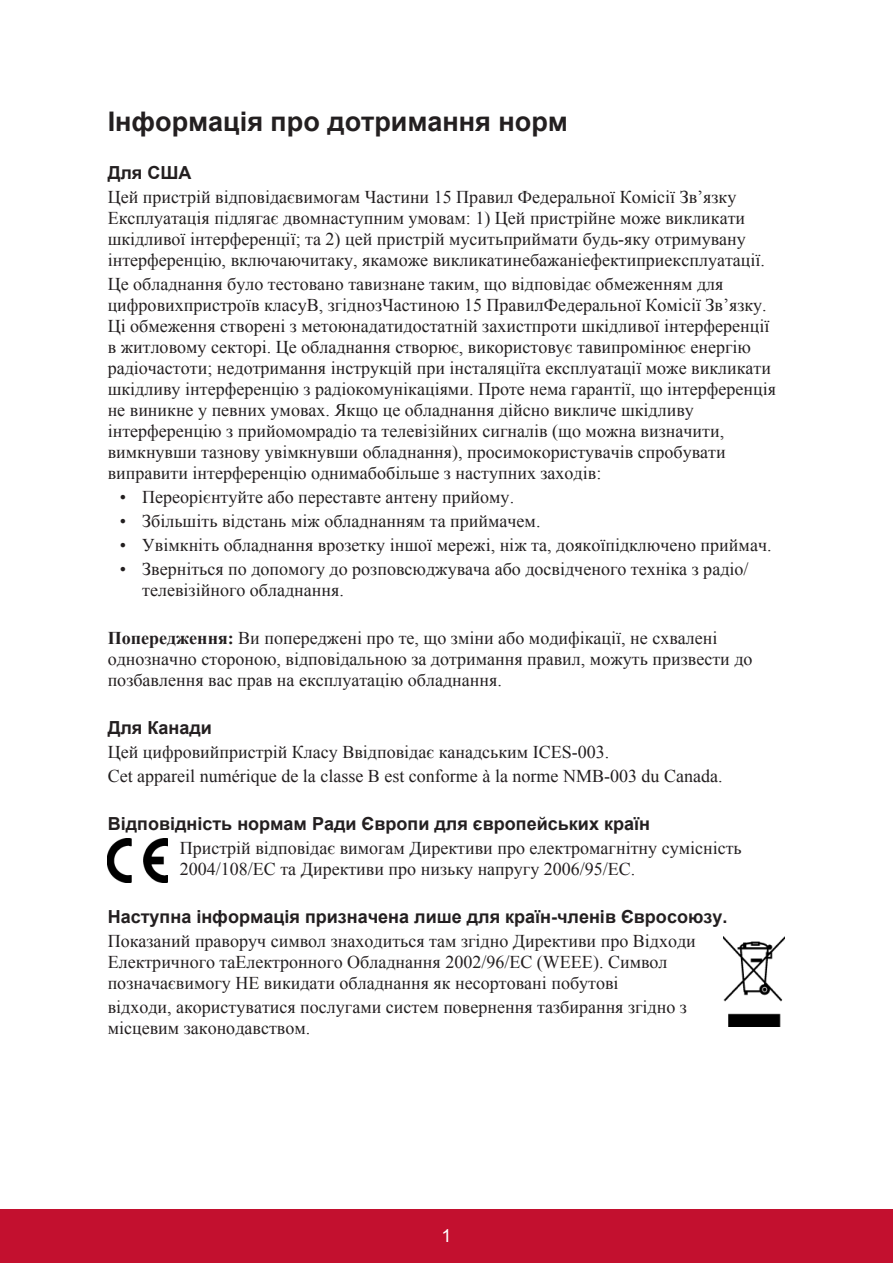
<style>
.page{position:relative;width:893px;height:1263px;background:#fff}
.page>*{position:absolute;margin:0;border:0;box-sizing:border-box;transform-origin:0 0}
.t1{font:700 27px "Arial";color:#231f20}
.t2{font:18px/21px "Times New Roman";color:#231f20}
.t3{font:700 18px "Arial";color:#231f20}
.t4{font:18px "Arial";color:#fff}
.s1{font-weight:700}
</style>
<div class="page">
<div style="left:0;top:1210px;width:892px;height:53px;background:#c3102f"></div>
<img style="left:723px;top:936px;width:61px;height:90px">
<img style="left:108px;top:839px;width:60px;height:43px">
<h1 class="t1" style="left:108px;top:104px;width:461px">Інформація про дотримання норм</h1>
<p class="t3" style="left:108px;top:161px;width:85px">Для США</p>
<p class="t2" style="left:108px;top:186px;width:658px">Цей пристрій відповідаєвимогам Частини 15 Правил Федеральної Комісії Зв’язку Експлуатація підлягає двомнаступним умовам: 1) Цей пристрійне може викликати шкідливої інтерференції; та 2) цей пристрій муситьприймати будь-яку отримувану інтерференцію, включаючитаку, якаможе викликатинебажаніефектиприексплуатації.</p>
<p class="t2" style="left:108px;top:273px;width:669px">Це обладнання було тестовано тавизнане таким, що відповідає обмеженням для цифровихпристроїв класуВ, згіднозЧастиною 15 ПравилФедеральної Комісії Зв’язку.<br>Ці обмеження створені з метоюнадатидостатній захистпроти шкідливої інтерференції в житловому секторі. Це обладнання створює, використовує тавипромінює енергію радіочастоти; недотримання інструкцій при інсталяціїта експлуатації може викликати шкідливу інтерференцію з радіокомунікаціями. Проте нема гарантії, що інтерференція не виникне у певних умовах. Якщо це обладнання дійсно викличе шкідливу інтерференцію з прийомомрадіо та телевізійних сигналів (що можна визначити, вимкнувши тазнову увімкнувши обладнання), просимокористувачів спробувати виправити інтерференцію однимабобільше з наступних заходів:</p>
<p class="t2" style="left:120px;top:486px;width:396px">• Переорієнтуйте або переставте антену прийому.</p>
<p class="t2" style="left:120px;top:510px;width:422px">• Збільшіть відстань між обладнанням та приймачем.</p>
<p class="t2" style="left:120px;top:534px;width:653px">• Увімкніть обладнання врозетку іншої мережі, ніж та, доякоїпідключено приймач.</p>
<p class="t2" style="left:142px;top:558px;width:607px;text-indent:-22px">• Зверніться по допомогу до розповсюджувача або досвідченого техніка з радіо/ телевізійного обладнання.</p>
<p class="t2" style="left:108px;top:627px;width:646px"><span class="s1">Попередження:</span> Ви попереджені про те, що зміни або модифікації, не схвалені однозначно стороною, відповідальною за дотримання правил, можуть призвести до позбавлення вас прав на експлуатацію обладнання.</p>
<p class="t3" style="left:108px;top:716px;width:106px">Для Канади</p>
<p class="t2" style="left:108px;top:740px;width:616px;line-height:24px">Цей цифровийпристрій Класу Ввідповідає канадським ICES-003.<br>Cet appareil numérique de la classe B est conforme à la norme NMB-003 du Canada.</p>
<p class="t3" style="left:108px;top:812px;width:543px">Відповідність нормам Ради Європи для європейських країн</p>
<p class="t2" style="left:180px;top:837px;width:563px">Пристрій відповідає вимогам Директиви про електромагнітну сумісність<br>2004/108/ЕС та Директиви про низьку напругу 2006/95/ЕС.</p>
<p class="t3" style="left:108px;top:905px;width:621px">Наступна інформація призначена лише для країн-членів Євросоюзу.</p>
<p class="t2" style="left:108px;top:930px;width:589px">Показаний праворуч символ знаходиться там згідно Директиви про Відходи<br>Електричного таЕлектронного Обладнання 2002/96/EC (WEEE). Символ позначаєвимогу НЕ викидати обладнання як несортовані побутові</p>
<p class="t2" style="left:108px;top:996px;width:580px">відходи, акористуватися послугами систем повернення тазбирання згідно з місцевим законодавством.</p>
<p class="t4" style="left:441px;top:1223px;width:12px">1</p>
</div>
